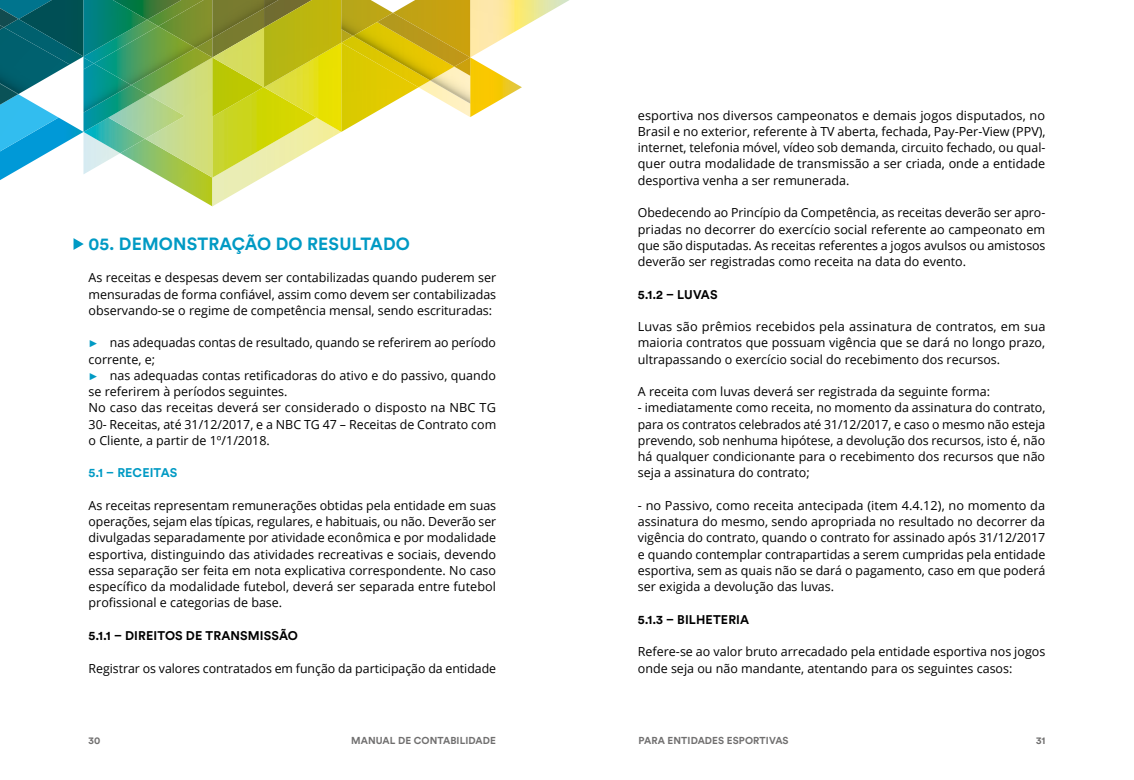
<style>
.page{position:relative;width:1134px;height:780px;background:#fff}
.page>*{position:absolute;margin:0;border:0;box-sizing:border-box;transform-origin:0 0}
.t1{font:17.5px "Circular Std Bold";letter-spacing:.01em;color:#009ac4}
.t2{font:12.5px/16.2px "Open Sans";color:#000;text-align:justify}
.t3{font:12.5px "Circular Std Bold";letter-spacing:.01em;color:#000}
.t4{font:12.5px "Circular Std Bold";letter-spacing:.01em;color:#009ac4}
.t5{font:10px "Circular Std Bold";letter-spacing:.01em;color:#706f6f}
.s1{font-family:"Arial";font-size:10px;color:#009ac4}
</style>
<div class="page">
<img style="left:120px;top:153px;width:92px;height:53px">
<img style="left:341px;top:87px;width:77px;height:45px">
<img style="left:470px;top:58px;width:52px;height:59px">
<img style="left:415px;top:0;width:154px;height:57px">
<img style="left:145px;top:95px;width:67px;height:83px">
<img style="left:0;top:118px;width:83px;height:62px">
<img style="left:19px;top:0;width:94px;height:19px">
<img style="left:0;top:95px;width:59px;height:56px">
<img style="left:83px;top:153px;width:37px;height:21px">
<img style="left:83px;top:132px;width:62px;height:21px">
<img style="left:108px;top:95px;width:77px;height:44px">
<img style="left:113px;top:0;width:45px;height:19px">
<img style="left:19px;top:19px;width:193px;height:76px">
<img style="left:148px;top:57px;width:64px;height:38px">
<img style="left:83px;top:57px;width:65px;height:75px">
<img style="left:83px;top:117px;width:25px;height:15px">
<img style="left:108px;top:95px;width:40px;height:22px">
<img style="left:18px;top:19px;width:65px;height:45px">
<img style="left:212px;top:132px;width:129px;height:74px">
<img style="left:0;top:94px;width:18px;height:11px">
<img style="left:0;top:8px;width:18px;height:19px">
<img style="left:212px;top:38px;width:129px;height:94px">
<img style="left:264px;top:0;width:77px;height:87px">
<img style="left:230px;top:68px;width:34px;height:19px">
<img style="left:418px;top:87px;width:52px;height:30px">
<img style="left:341px;top:36px;width:89px;height:51px">
<img style="left:393px;top:0;width:22px;height:13px">
<img style="left:341px;top:0;width:52px;height:36px">
<img style="left:430px;top:76px;width:40px;height:28px">
<img style="left:353px;top:22px;width:101px;height:58px">
<img style="left:393px;top:67px;width:77px;height:9px">
<img style="left:377px;top:13px;width:93px;height:54px">
<img style="left:158px;top:0;width:54px;height:48px">
<img style="left:94px;top:26px;width:102px;height:59px">
<img style="left:83px;top:63px;width:48px;height:50px">
<img style="left:212px;top:0;width:52px;height:38px">
<img style="left:264px;top:0;width:14px;height:8px">
<img style="left:0;top:27px;width:70px;height:67px">
<svg style="left:0;top:25px;width:4px;height:5px"></svg>
<svg style="left:74px;top:238px;width:10px;height:12px"></svg>
<h1 class="t1" style="left:89px;top:232px;width:323px">05. DEMONSTRAÇÃO DO RESULTADO</h1>
<p class="t2" style="left:89px;top:269px;width:409px">As receitas e despesas devem ser contabilizadas quando puderem ser mensuradas de forma confiável, assim como devem ser contabilizadas observando-se o regime de competência mensal, sendo escrituradas:</p>
<p class="t2" style="left:89px;top:334px;width:409px;text-align:left"><span class="s1">►</span> nas adequadas contas de resultado, quando se referirem ao período corrente, e;<br><span class="s1">►</span> nas adequadas contas retificadoras do ativo e do passivo, quando se referirem à períodos seguintes.<br>No caso das receitas deverá ser considerado o disposto na NBC TG 30- Receitas, até 31/12/2017, e a NBC TG 47 – Receitas de Contrato com o Cliente, a partir de 1º/1/2018.</p>
<p class="t4" style="left:89px;top:465px;width:90px">5.1 – RECEITAS</p>
<p class="t2" style="left:89px;top:497px;width:409px">As receitas representam remunerações obtidas pela entidade em suas operações, sejam elas típicas, regulares, e habituais, ou não. Deverão ser divulgadas separadamente por atividade econômica e por modalidade esportiva, distinguindo das atividades recreativas e sociais, devendo essa separação ser feita em nota explicativa correspondente. No caso específico da modalidade futebol, deverá ser separada entre futebol profissional e categorias de base.</p>
<p class="t3" style="left:89px;top:627px;width:211px">5.1.1 – DIREITOS DE TRANSMISSÃO</p>
<p class="t2" style="left:89px;top:659px;width:409px">Registrar os valores contratados em função da participação da entidade</p>
<p class="t2" style="left:638px;top:107px;width:409px">esportiva nos diversos campeonatos e demais jogos disputados, no Brasil e no exterior, referente à TV aberta, fechada, Pay-Per-View (PPV), internet, telefonia móvel, vídeo sob demanda, circuito fechado, ou qual&shy;quer outra modalidade de transmissão a ser criada, onde a entidade desportiva venha a ser remunerada.</p>
<p class="t2" style="left:638px;top:204px;width:409px">Obedecendo ao Princípio da Competência, as receitas deverão ser apro&shy;priadas no decorrer do exercício social referente ao campeonato em que são disputadas. As receitas referentes a jogos avulsos ou amistosos deverão ser registradas como receita na data do evento.</p>
<p class="t3" style="left:638px;top:286px;width:81px">5.1.2 – LUVAS</p>
<p class="t2" style="left:638px;top:318px;width:409px">Luvas são prêmios recebidos pela assinatura de contratos, em sua maioria contratos que possuam vigência que se dará no longo prazo, ultrapassando o exercício social do recebimento dos recursos.</p>
<p class="t2" style="left:638px;top:383px;width:354px">A receita com luvas deverá ser registrada da seguinte forma:</p>
<p class="t2" style="left:638px;top:399px;width:409px">- imediatamente como receita, no momento da assinatura do contrato, para os contratos celebrados até 31/12/2017, e caso o mesmo não esteja prevendo, sob nenhuma hipótese, a devolução dos recursos, isto é, não há qualquer condicionante para o recebimento dos recursos que não seja a assinatura do contrato;</p>
<p class="t2" style="left:638px;top:497px;width:409px">- no Passivo, como receita antecipada (item 4.4.12), no momento da assinatura do mesmo, sendo apropriada no resultado no decorrer da vigência do contrato, quando o contrato for assinado após 31/12/2017 e quando contemplar contrapartidas a serem cumpridas pela entidade esportiva, sem as quais não se dará o pagamento, caso em que poderá ser exigida a devolução das luvas.</p>
<p class="t3" style="left:638px;top:611px;width:113px">5.1.3 – BILHETERIA</p>
<p class="t2" style="left:638px;top:643px;width:409px">Refere-se ao valor bruto arrecadado pela entidade esportiva nos jogos onde seja ou não mandante, atentando para os seguintes casos:</p>
<p class="t5" style="left:89px;top:733px;width:13px">30</p>
<p class="t5" style="left:351px;top:733px;width:146px">MANUAL DE CONTABILIDADE</p>
<p class="t5" style="left:638px;top:733px;width:152px">PARA ENTIDADES ESPORTIVAS</p>
<p class="t5" style="left:1036px;top:733px;width:11px">31</p>
</div>
